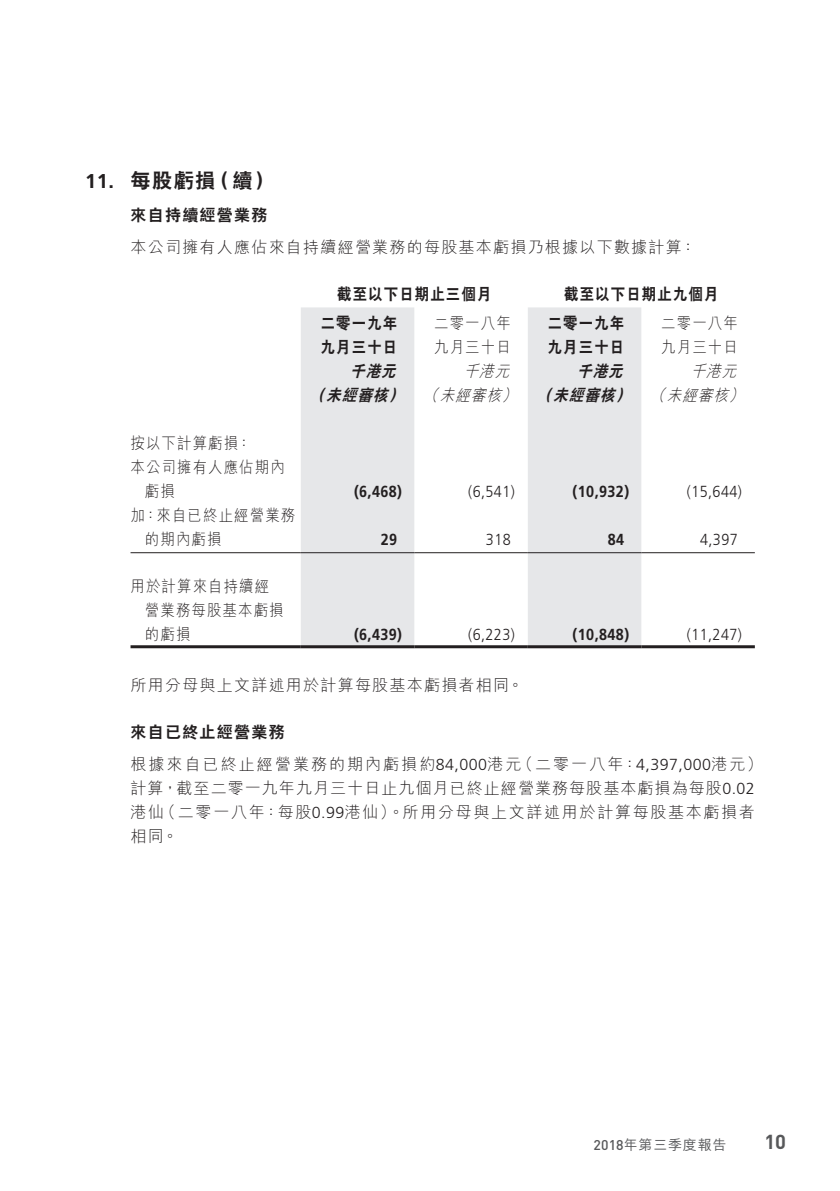
<style>
.page{position:relative;width:840px;height:1191px;background:#fff}
.page>*{position:absolute;margin:0;border:0;box-sizing:border-box;transform-origin:0 0}
.t1{font:800 20px "C Hei 2 HK";color:#231f20}
.t2{font:700 20px "Frutiger LT Std";color:#231f20}
.t3{font:700 20px "DIN";color:#57585a}
.t4{font:300 16px/24px "M Hei HK";letter-spacing:.08em;color:#231f20}
.t5{font:300 16px/24px "M Hei HK";letter-spacing:.08em;color:#231f20;scale:.9 1}
.t6{font:800 16px/29.6px "C Hei 2 HK";letter-spacing:.08em;color:#231f20;scale:.9 1}
.t7{font:300 16px "Frutiger LT Std";letter-spacing:.03em;color:#231f20;scale:.9 1}
.t8{font:300 16px "M Hei HK";letter-spacing:.105em;color:#231f20}
.t9{font:700 16px "Frutiger LT Std";letter-spacing:.03em;color:#231f20;scale:.9 1}
.t10{font:300 16px "M Hei HK";letter-spacing:.125em;color:#231f20}
.t11{font:italic 800 16px "C Hei 2 HK";color:#231f20;scale:.9 1}
.t12{font:800 16px "C Hei 2 HK";letter-spacing:.08em;color:#231f20}
.t13{font:italic 300 16px "M Hei HK";color:#231f20;scale:.9 1}
.t14{font:500 14px "M Hei HK";letter-spacing:.055em;color:#57585a}
.s1{font-family:"M Hei HK";font-weight:300}
.s2{font-family:"C Hei 2 HK";font-weight:800}
.s3{font-family:"Frutiger LT Std"}
.s4{font-family:"DIN"}
</style>
<div class="page">
<svg style="left:300px;top:307px;width:341px;height:338px;fill:#e6e7e9"></svg>
<hr style="left:130px;top:552px;width:170px;height:1px;background:#231f20">
<hr style="left:300px;top:552px;width:114px;height:1px;background:#231f20">
<hr style="left:414px;top:552px;width:113px;height:1px;background:#231f20">
<hr style="left:527px;top:552px;width:114px;height:1px;background:#231f20">
<hr style="left:641px;top:552px;width:113px;height:1px;background:#231f20">
<hr style="left:130px;top:645px;width:170px;height:3px;background:#231f20">
<hr style="left:300px;top:645px;width:114px;height:3px;background:#231f20">
<hr style="left:414px;top:645px;width:113px;height:3px;background:#231f20">
<hr style="left:527px;top:645px;width:114px;height:3px;background:#231f20">
<hr style="left:641px;top:645px;width:113px;height:3px;background:#231f20">
<p class="t2" style="left:85px;top:169px;width:30px">11.</p>
<p class="t1" style="left:130px;top:170px;width:86px">每股虧損</p>
<p class="t1" style="left:210px;top:170px;width:66px">（續(</p>
<p class="t12" style="left:130px;top:206px;width:138px">來自持續經營業務</p>
<p class="t4" style="left:130px;top:235px;width:567px">本公司擁有人應佔來自持續經營業務的每股基本虧損乃根據以下數據計算：</p>
<p class="t6" style="left:564px;top:279px;width:173px">截至以下日期止九個月</p>
<p class="t6" style="left:320px;top:279px;width:191px;text-indent:16px">截至以下日期止三個月二零一九年</p>
<p class="t6" style="left:320px;top:332px;width:86px">九月三十日</p>
<p class="t5" style="left:434px;top:311px;width:86px">二零一八年九月三十日</p>
<p class="t6" style="left:547px;top:311px;width:86px;line-height:24px">二零一九年九月三十日</p>
<p class="t5" style="left:661px;top:311px;width:86px">二零一八年九月三十日</p>
<p class="t13" style="left:690px;top:363px;width:57px">千港元</p>
<p class="t11" style="left:350px;top:363px;width:57px">千港元</p>
<p class="t13" style="left:463px;top:363px;width:57px">千港元</p>
<p class="t11" style="left:577px;top:363px;width:57px">千港元</p>
<p class="t5" style="left:130px;top:431px;width:173px">按以下計算虧損：<br>本公司擁有人應佔期內</p>
<p class="t5" style="left:130px;top:479px;width:184px;text-indent:14px">虧損<br>加：來自已終止經營業務</p>
<p class="t5" style="left:145px;top:527px;width:86px">的期內虧損</p>
<p class="t5" style="left:145px;top:574px;width:155px;text-indent:-14px">用於計算來自持續經營業務每股基本虧損</p>
<p class="t11" style="left:326px;top:387px;width:74px">未經審核</p>
<p class="t11" style="left:553px;top:387px;width:74px">未經審核</p>
<p class="t11" style="left:388px;top:387px;width:61px">） <span class="s1">（</span></p>
<p class="t13" style="left:501px;top:387px;width:61px">） <span class="s2">（</span></p>
<p class="t11" style="left:615px;top:387px;width:61px">） <span class="s1">（</span></p>
<p class="t13" style="left:728px;top:387px;width:22px">(</p>
<p class="t13" style="left:439px;top:387px;width:74px">未經審核</p>
<p class="t13" style="left:666px;top:387px;width:74px">未經審核</p>
<p class="t11" style="left:310px;top:387px;width:22px">（</p>
<p class="t9" style="left:354px;top:482px;width:55px">)6,468(</p>
<p class="t9" style="left:380px;top:530px;width:20px">29</p>
<p class="t7" style="left:468px;top:483px;width:53px">)6,541(</p>
<p class="t7" style="left:485px;top:531px;width:29px">318</p>
<p class="t9" style="left:572px;top:482px;width:64px">)10,932(</p>
<p class="t9" style="left:607px;top:530px;width:20px">84</p>
<p class="t7" style="left:686px;top:483px;width:62px">)15,644(</p>
<p class="t7" style="left:699px;top:531px;width:43px">4,397</p>
<p class="t5" style="left:145px;top:622px;width:52px">的虧損</p>
<p class="t4" style="left:130px;top:673px;width:394px">所用分母與上文詳述用於計算每股基本虧損者相同。</p>
<p class="t12" style="left:130px;top:723px;width:155px">來自已終止經營業務</p>
<p class="t9" style="left:354px;top:625px;width:55px">)6,439(</p>
<p class="t7" style="left:468px;top:625px;width:53px">)6,223(</p>
<p class="t9" style="left:572px;top:625px;width:64px">)10,848(</p>
<p class="t7" style="left:686px;top:625px;width:62px">)11,247(</p>
<p class="t4" style="left:517px;top:752px;width:247px">（二零一八年：<span class="s3">4,397,000</span>港元(</p>
<p class="t10" style="left:130px;top:756px;width:392px">根據來自已終止經營業務的期內虧損約<span class="s3">84,000</span>港元</p>
<p class="t4" style="left:130px;top:776px;width:625px">計算，截至二零一九年九月三十日止九個月已終止經營業務每股基本虧損為每股<span class="s3">0.02</span></p>
<p class="t8" style="left:160px;top:804px;width:596px">（二零一八年：每股<span class="s3">0.99</span>港仙）。所用分母與上文詳述用於計算每股基本虧損者</p>
<p class="t4" style="left:130px;top:800px;width:49px">港仙相同。</p>
<p class="t14" style="left:593px;top:1134px;width:134px"><span class="s4">2018</span>年第三季度報告</p>
<p class="t3" style="left:764px;top:1129px;width:23px">10</p>
</div>
